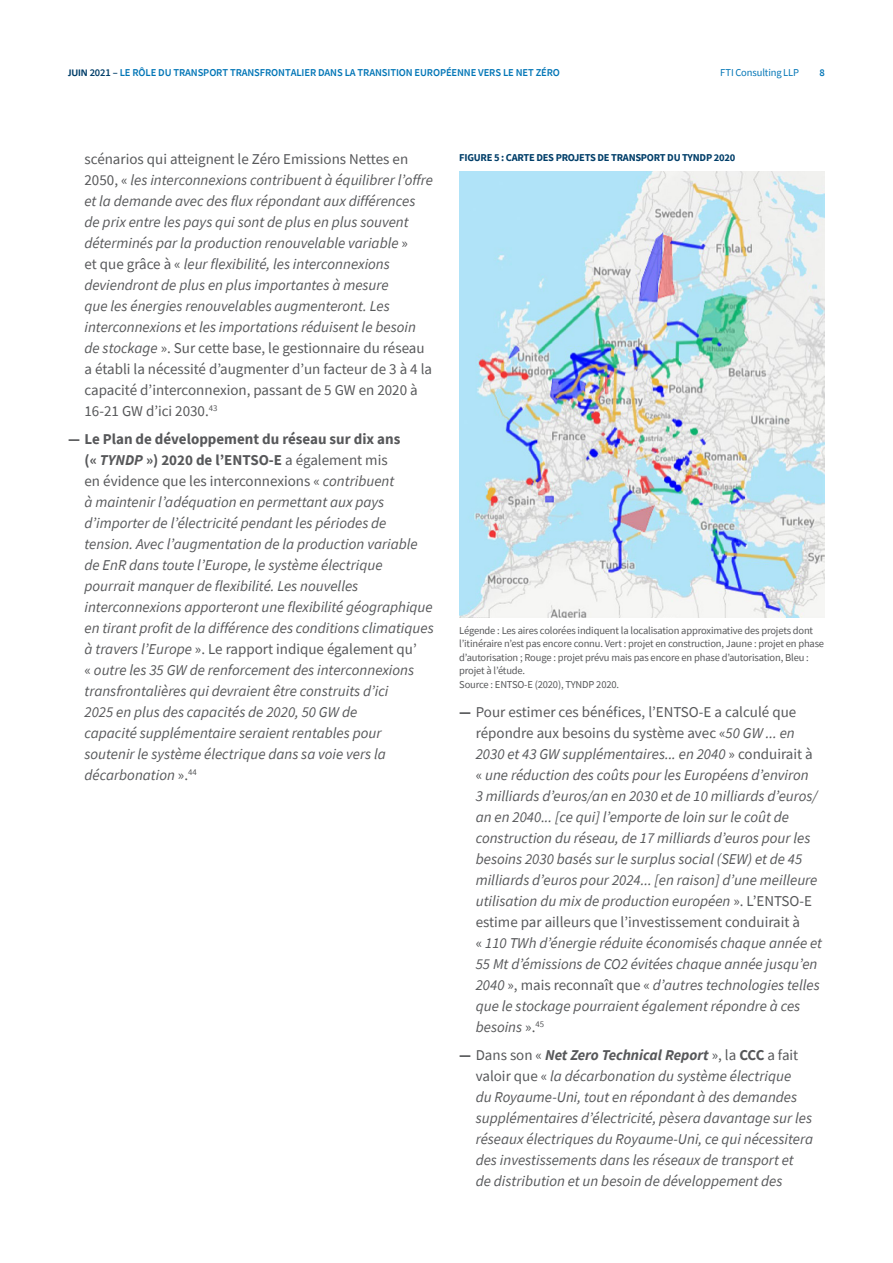
<style>
.page{position:relative;width:893px;height:1263px;background:#fff}
.page>*{position:absolute;margin:0;border:0;box-sizing:border-box;transform-origin:0 0}
.t1{font:italic 15px/21px "Source Sans Pro";color:#57585a}
.Graph_graphic_Chart{font:10.5px/13.5px "Source Sans Pro";letter-spacing:-.015em;color:#57585a}
.Running_head_dark_bl{font:600 10.5px "Source Sans Pro";letter-spacing:-.01em;color:#0075b6}
.Graph_graphic_Chart-2{font:700 10.5px "Source Sans Pro";letter-spacing:-.025em;color:#003e69}
.Boilerplate{font:10.5px "Source Sans Pro";letter-spacing:-.01em;color:#0075b6}
.Report_Label{font:600 10.5px "Source Sans Pro";color:#0075b6}
.s1{font-family:"Calibri";font-weight:700;color:#003e69}
.s2{color:#003e69}
.s3{font-style:normal}
.s4{font-weight:700;font-style:normal}
.s5{font-weight:700}
</style>
<div class="page">
<img style="left:459px;top:171px;width:366px;height:447px">
<p class="Running_head_dark_bl" style="left:68px;top:66px;width:493px"><span class="s1">JUIN</span> <span class="s2">2021 –</span> LE RÔLE DU TRANSPORT TRANSFRONTALIER DANS LA TRANSITION EUROPÉENNE VERS LE NET ZÉRO</p>
<p class="Boilerplate" style="left:720px;top:66px;width:81px">FTI Consulting LLP</p>
<p class="Report_Label" style="left:819px;top:66px;width:7px">8</p>
<p class="t1" style="left:85px;top:149px;width:350px"><span class="s3">scénarios qui atteignent le Zéro Emissions Nettes en 2050, «</span> les interconnexions contribuent à équilibrer l’offre et la demande avec des flux répondant aux différences de prix entre les pays qui sont de plus en plus souvent déterminés par la production renouvelable variable <span class="s3">»<br>et que grâce à «</span> leur flexibilité, les interconnexions deviendront de plus en plus importantes à mesure<br>que les énergies renouvelables augmenteront. Les interconnexions et les importations réduisent le besoin de stockage <span class="s3">». Sur cette base, le gestionnaire du réseau a établi la nécessité d’augmenter d’un facteur de 3 à 4 la capacité d’interconnexion, passant de 5 GW en 2020 à 16-21 GW d’ici 2030.</span><sup>43</sup></p>
<p class="t1" style="left:85px;top:428px;width:351px;text-indent:-16px"><span class="s4">— Le Plan de développement du réseau sur dix ans<br>(«</span> <span class="s5">TYNDP</span> <span class="s4">») 2020 de l’ENTSO-E</span> <span class="s3">a également mis<br>en évidence que les interconnexions «</span> contribuent<br>à maintenir l’adéquation en permettant aux pays d’importer de l’électricité pendant les périodes de tension. Avec l’augmentation de la production variable de EnR dans toute l’Europe, le système électrique pourrait manquer de flexibilité. Les nouvelles interconnexions apporteront une flexibilité géographique en tirant profit de la différence des conditions climatiques à travers l’Europe <span class="s3">». Le rapport indique également qu’<br>«</span> outre les 35 GW de renforcement des interconnexions transfrontalières qui devraient être construits d’ici<br>2025 en plus des capacités de 2020, 50 GW de<br>capacité supplémentaire seraient rentables pour soutenir le système électrique dans sa voie vers la décarbonation <span class="s3">».</span><sup>44</sup></p>
<p class="Graph_graphic_Chart-2" style="left:459px;top:150px;width:277px">FIGURE 5 : CARTE DES PROJETS DE TRANSPORT DU TYNDP 2020</p>
<p class="Graph_graphic_Chart" style="left:459px;top:623px;width:366px">Légende : Les aires colorées indiquent la localisation approximative des projets dont l’itinéraire n’est pas encore connu. Vert : projet en construction, Jaune : projet en phase d’autorisation ; Rouge : projet prévu mais pas encore en phase d’autorisation, Bleu : projet à l’étude.<br>Source : ENTSO-E (2020), TYNDP 2020.</p>
<p class="t1" style="left:476px;top:701px;width:348px;text-indent:-16px"><span class="s4">—</span> <span class="s3">Pour estimer ces bénéfices, l’ENTSO-E a calculé que répondre aux besoins du système avec «</span>50 GW ... en 2030 et 43 GW supplémentaires... en 2040 <span class="s3">» conduirait à «</span> une réduction des coûts pour les Européens d’environ<br>3 milliards d’euros/an en 2030 et de 10 milliards d’euros/ an en 2040... [ce qui] l’emporte de loin sur le coût de construction du réseau, de 17 milliards d’euros pour les besoins 2030 basés sur le surplus social (SEW) et de 45 milliards d’euros pour 2024... [en raison] d’une meilleure utilisation du mix de production européen <span class="s3">». L’ENTSO-E estime par ailleurs que l’investissement conduirait à<br>«</span> 110 TWh d’énergie réduite économisés chaque année et 55 Mt d’émissions de CO2 évitées chaque année jusqu’en 2040 <span class="s3">», mais reconnaît que «</span> d’autres technologies telles que le stockage pourraient également répondre à ces besoins <span class="s3">».</span><sup>45</sup></p>
<p class="t1" style="left:476px;top:1044px;width:339px;text-indent:-16px"><span class="s4">—</span> <span class="s3">Dans son «</span> <span class="s5">Net Zero Technical Report</span> <span class="s3">», la</span> <span class="s4">CCC</span> <span class="s3">a fait valoir que «</span> la décarbonation du système électrique<br>du Royaume-Uni, tout en répondant à des demandes supplémentaires d’électricité, pèsera davantage sur les réseaux électriques du Royaume-Uni, ce qui nécessitera des investissements dans les réseaux de transport et<br>de distribution et un besoin de développement des</p>
</div>
